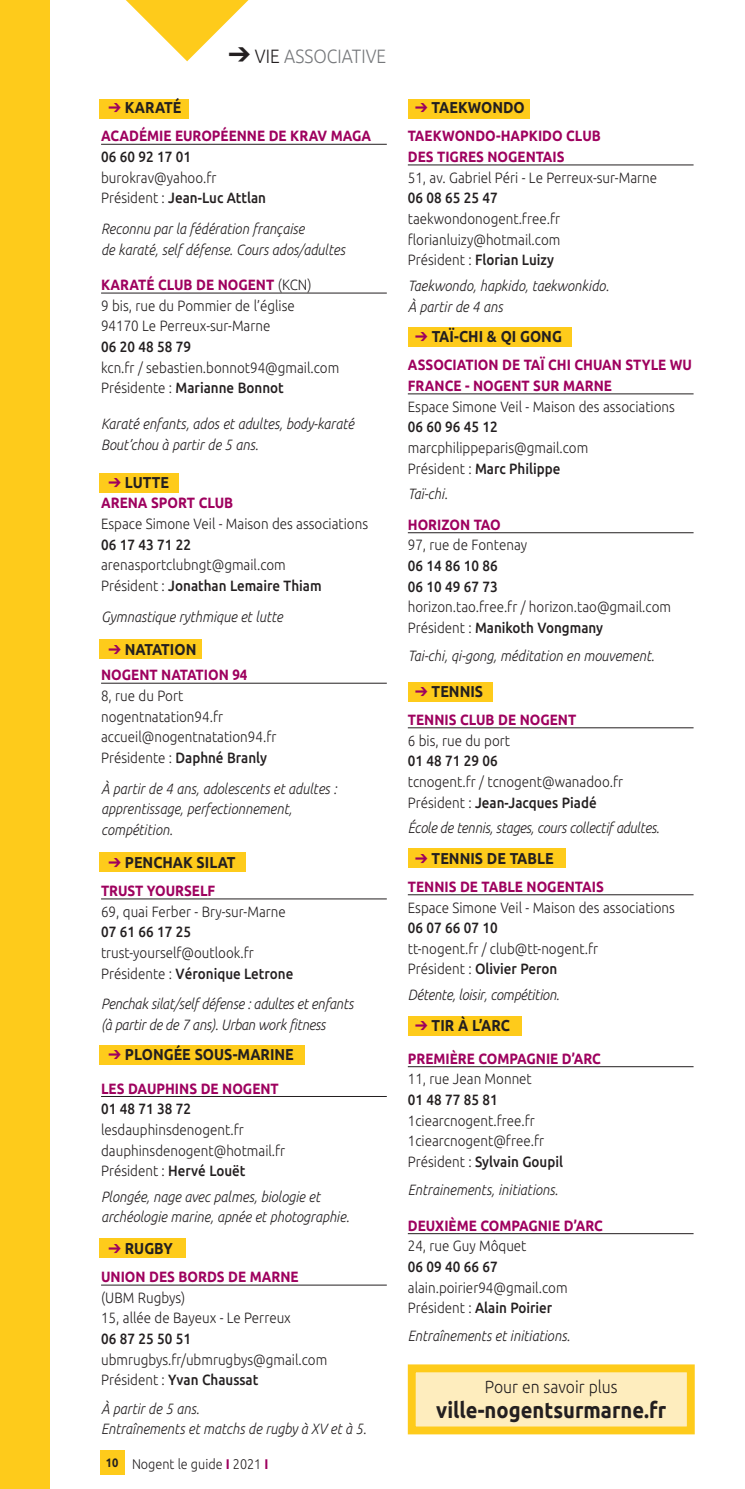
<style>
.page{position:relative;width:745px;height:1489px;background:#fff}
.page>*{position:absolute;margin:0;border:0;box-sizing:border-box;transform-origin:0 0}
.t1{font:700 22.4px "Ubuntu";color:#231f20;scale:.9 1}
.t2{font:300 19.25px "Ubuntu";color:#76787b;scale:.9 1}
.t3{font:300 17.5px "Ubuntu";color:#231f20;scale:.9 1}
.t4{font:700 15.75px "Ubuntu";color:#231f20;scale:.9 1}
.t5{font:300 14.88px/20.7px "Ubuntu";color:#231f20;scale:.9 1}
.t6{font:italic 300 14.88px/20.7px "Ubuntu";color:#231f20;scale:.9 1}
.t7{font:700 14.88px/20.7px "Ubuntu";color:#9e015e;scale:.9 1}
.t8{font:500 14.88px/20.7px "Ubuntu";color:#231f20;scale:.9 1}
.t9{font:300 14px "Ubuntu";color:#231f20;scale:.9 1}
.s1{color:#231f20}
.s2{font-weight:500}
.s3{font-weight:700;color:#9e015e}
.s4{font-weight:700;font-size:12.25px}
</style>
<div class="page">
<div style="left:408px;top:99px;width:121px;height:20px;background:#fecb1b"></div>
<div style="left:408px;top:327px;width:163px;height:20px;background:#fecb1b"></div>
<div style="left:408px;top:681px;width:84px;height:20px;background:#fecb1b"></div>
<div style="left:408px;top:848px;width:157px;height:19px;background:#fecb1b"></div>
<div style="left:407px;top:1015px;width:114px;height:20px;background:#fecb1b"></div>
<div style="left:99px;top:99px;width:90px;height:20px;background:#fecb1b"></div>
<div style="left:99px;top:472px;width:79px;height:20px;background:#fecb1b"></div>
<div style="left:99px;top:638px;width:103px;height:20px;background:#fecb1b"></div>
<div style="left:99px;top:852px;width:146px;height:19px;background:#fecb1b"></div>
<div style="left:99px;top:1045px;width:206px;height:19px;background:#fecb1b"></div>
<div style="left:99px;top:1238px;width:87px;height:19px;background:#fecb1b"></div>
<div style="left:0;top:0;width:50px;height:1488px;background:#fecb1b"></div>
<div style="left:100px;top:1450px;width:25px;height:25px;background:#fecb1b"></div>
<hr style="left:101px;top:144px;width:285px;height:1px;background:#231f20">
<hr style="left:101px;top:293px;width:285px;height:1px;background:#231f20">
<hr style="left:101px;top:683px;width:285px;height:1px;background:#231f20">
<hr style="left:101px;top:898px;width:285px;height:1px;background:#231f20">
<hr style="left:101px;top:1096px;width:285px;height:1px;background:#231f20">
<hr style="left:101px;top:1284px;width:285px;height:1px;background:#231f20">
<hr style="left:407px;top:165px;width:286px;height:1px;background:#231f20">
<hr style="left:407px;top:393px;width:286px;height:1px;background:#231f20">
<hr style="left:407px;top:532px;width:286px;height:1px;background:#231f20">
<hr style="left:407px;top:727px;width:286px;height:1px;background:#231f20">
<hr style="left:407px;top:894px;width:286px;height:1px;background:#231f20">
<hr style="left:407px;top:1066px;width:286px;height:1px;background:#231f20">
<hr style="left:407px;top:1233px;width:286px;height:1px;background:#231f20">
<div style="left:415px;top:1372px;width:271px;height:54px;background:#feedbe"></div>
<div style="left:407px;top:1364px;width:287px;height:70px;border:8px solid #fecb1b"></div>
<svg style="left:126px;top:0;width:123px;height:61px"></svg>
<p class="t2" style="left:255px;top:44px;width:147px"><span class="s1">VIE</span> ASSOCIATIVE</p>
<p class="t4" style="left:125px;top:98px;width:64px">KARATÉ</p>
<p class="t7" style="left:101px;top:125px;width:301px">ACADÉMIE EUROPÉENNE DE KRAV MAGA</p>
<p class="t8" style="left:101px;top:146px;width:101px">06 60 92 17 01</p>
<p class="t5" style="left:101px;top:167px;width:185px">burokrav@yahoo.fr<br>Président : <span class="s2">Jean-Luc Attlan</span></p>
<p class="t6" style="left:101px;top:218px;width:272px">Reconnu par la fédération française<br>de karaté, self défense. Cours ados/adultes</p>
<p class="t5" style="left:101px;top:274px;width:235px"><span class="s3">KARATÉ CLUB DE NOGENT</span> (KCN)<br>9 bis, rue du Pommier de l’église<br>94170 Le Perreux-sur-Marne</p>
<p class="t8" style="left:101px;top:336px;width:101px">06 20 48 58 79</p>
<p class="t5" style="left:101px;top:357px;width:266px">kcn.fr / sebastien.bonnot94@gmail.com<br>Présidente : <span class="s2">Marianne Bonnot</span></p>
<p class="t6" style="left:101px;top:413px;width:282px">Karaté enfants, ados et adultes, body-karaté<br>Bout’chou à partir de 5 ans.</p>
<p class="t4" style="left:125px;top:472px;width:51px">LUTTE</p>
<p class="t7" style="left:101px;top:492px;width:148px">ARENA SPORT CLUB</p>
<p class="t5" style="left:101px;top:513px;width:298px">Espace Simone Veil - Maison des associations</p>
<p class="t8" style="left:101px;top:533px;width:101px">06 17 43 71 22</p>
<p class="t5" style="left:101px;top:554px;width:246px">arenasportclubngt@gmail.com<br>Président : <span class="s2">Jonathan Lemaire Thiam</span></p>
<p class="t6" style="left:101px;top:605px;width:203px">Gymnastique rythmique et lutte</p>
<p class="t4" style="left:125px;top:639px;width:81px">NATATION</p>
<p class="t7" style="left:101px;top:664px;width:164px">NOGENT NATATION 94</p>
<p class="t5" style="left:101px;top:685px;width:196px">8, rue du Port nogentnatation94.fr accueil@nogentnatation94.fr<br>Présidente : <span class="s2">Daphné Branly</span></p>
<p class="t6" style="left:101px;top:777px;width:263px">À partir de 4 ans, adolescents et adultes : apprentissage, perfectionnement, compétition.</p>
<p class="t4" style="left:125px;top:852px;width:124px">PENCHAK SILAT</p>
<p class="t7" style="left:101px;top:880px;width:128px">TRUST YOURSELF</p>
<p class="t5" style="left:101px;top:900px;width:207px">69, quai Ferber - Bry-sur-Marne</p>
<p class="t8" style="left:101px;top:921px;width:101px">07 61 66 17 25</p>
<p class="t5" style="left:101px;top:941px;width:215px">trust-yourself@outlook.fr<br>Présidente : <span class="s2">Véronique Letrone</span></p>
<p class="t6" style="left:101px;top:993px;width:282px">Penchak silat/self défense : adultes et enfants (à partir de de 7 ans). Urban work fitness</p>
<p class="t4" style="left:125px;top:1045px;width:189px">PLONGÉE SOUS-MARINE</p>
<p class="t7" style="left:101px;top:1077px;width:199px">LES DAUPHINS DE NOGENT</p>
<p class="t8" style="left:101px;top:1097px;width:101px">01 48 71 38 72</p>
<p class="t5" style="left:101px;top:1118px;width:206px">lesdauphinsdenogent.fr dauphinsdenogent@hotmail.fr<br>Président : <span class="s2">Hervé Louët</span></p>
<p class="t6" style="left:101px;top:1185px;width:277px">Plongée, nage avec palmes, biologie et archéologie marine, apnée et photographie.</p>
<p class="t4" style="left:125px;top:1238px;width:55px">RUGBY</p>
<p class="t7" style="left:101px;top:1266px;width:221px">UNION DES BORDS DE MARNE</p>
<p class="t5" style="left:101px;top:1286px;width:212px">(UBM Rugbys)<br>15, allée de Bayeux - Le Perreux</p>
<p class="t8" style="left:101px;top:1327px;width:101px">06 87 25 50 51</p>
<p class="t5" style="left:101px;top:1348px;width:253px">ubmrugbys.fr/ubmrugbys@gmail.com<br>Président : <span class="s2">Yvan Chaussat</span></p>
<p class="t6" style="left:101px;top:1397px;width:296px">À partir de 5 ans.<br>Entraînements et matchs de rugby à XV et à 5.</p>
<p class="t9" style="left:106px;top:1454px;width:182px"><span class="s4">10</span> Nogent le guide <span class="s3">I</span> 2021 <span class="s3">I</span></p>
<p class="t4" style="left:431px;top:98px;width:105px">TAEKWONDO</p>
<p class="t7" style="left:407px;top:125px;width:216px">TAEKWONDO-HAPKIDO CLUB<br>DES TIGRES NOGENTAIS</p>
<p class="t5" style="left:407px;top:167px;width:278px">51, av. Gabriel Péri - Le Perreux-sur-Marne</p>
<p class="t8" style="left:407px;top:187px;width:101px">06 08 65 25 47</p>
<p class="t5" style="left:407px;top:208px;width:171px;text-align:justify">taekwondonogent.free.fr florianluizy@hotmail.com Président : <span class="s2">Florian Luizy</span></p>
<p class="t6" style="left:407px;top:275px;width:225px">Taekwondo, hapkido, taekwonkido.<br>À partir de 4 ans</p>
<p class="t4" style="left:431px;top:327px;width:146px">TAÏ-CHI &amp; QI GONG</p>
<p class="t7" style="left:407px;top:354px;width:317px">ASSOCIATION DE TAÏ CHI CHUAN STYLE WU<br>FRANCE - NOGENT SUR MARNE</p>
<p class="t5" style="left:407px;top:395px;width:298px">Espace Simone Veil - Maison des associations</p>
<p class="t8" style="left:407px;top:416px;width:101px">06 60 96 45 12</p>
<p class="t5" style="left:407px;top:437px;width:202px">marcphilippeparis@gmail.com<br>Président : <span class="s2">Marc Philippe</span></p>
<p class="t6" style="left:407px;top:483px;width:46px">Taï-chi.</p>
<p class="t7" style="left:407px;top:514px;width:105px">HORIZON TAO</p>
<p class="t5" style="left:407px;top:534px;width:134px">97, rue de Fontenay</p>
<p class="t8" style="left:407px;top:555px;width:101px">06 14 86 10 86<br>06 10 49 67 73</p>
<p class="t5" style="left:407px;top:596px;width:294px">horizon.tao.free.fr / horizon.tao@gmail.com<br>Président : <span class="s2">Manikoth Vongmany</span></p>
<p class="t6" style="left:407px;top:645px;width:275px">Tai-chi, qi-gong, méditation en mouvement.</p>
<p class="t4" style="left:431px;top:681px;width:59px">TENNIS</p>
<p class="t7" style="left:407px;top:709px;width:188px">TENNIS CLUB DE NOGENT</p>
<p class="t5" style="left:407px;top:729px;width:115px">6 bis, rue du port</p>
<p class="t8" style="left:407px;top:750px;width:101px">01 48 71 29 06</p>
<p class="t5" style="left:407px;top:770px;width:240px">tcnogent.fr / tcnogent@wanadoo.fr<br>Président : <span class="s2">Jean-Jacques Piadé</span></p>
<p class="t6" style="left:407px;top:817px;width:281px">École de tennis, stages, cours collectif adultes.</p>
<p class="t4" style="left:431px;top:848px;width:137px">TENNIS DE TABLE</p>
<p class="t7" style="left:407px;top:876px;width:219px">TENNIS DE TABLE NOGENTAIS</p>
<p class="t5" style="left:407px;top:896px;width:298px">Espace Simone Veil - Maison des associations</p>
<p class="t8" style="left:407px;top:917px;width:101px">06 07 66 07 10</p>
<p class="t5" style="left:407px;top:937px;width:213px">tt-nogent.fr / club@tt-nogent.fr<br>Président : <span class="s2">Olivier Peron</span></p>
<p class="t6" style="left:407px;top:984px;width:170px">Détente, loisir, compétition.</p>
<p class="t4" style="left:431px;top:1015px;width:88px">TIR À L’ARC</p>
<p class="t7" style="left:407px;top:1047px;width:216px">PREMIÈRE COMPAGNIE D’ARC</p>
<p class="t5" style="left:407px;top:1068px;width:139px">11, rue Jean Monnet</p>
<p class="t8" style="left:407px;top:1088px;width:101px">01 48 77 85 81</p>
<p class="t5" style="left:407px;top:1109px;width:174px">1ciearcnogent.free.fr<br>1ciearcnogent@free.fr<br>Président : <span class="s2">Sylvain Goupil</span></p>
<p class="t6" style="left:407px;top:1179px;width:168px">Entrainements, initiations.</p>
<p class="t7" style="left:407px;top:1214px;width:218px">DEUXIÈME COMPAGNIE D’ARC</p>
<p class="t5" style="left:407px;top:1235px;width:133px">24, rue Guy Môquet</p>
<p class="t8" style="left:407px;top:1255px;width:101px">06 09 40 66 67</p>
<p class="t5" style="left:407px;top:1276px;width:179px">alain.poirier94@gmail.com<br>Président : <span class="s2">Alain Poirier</span></p>
<p class="t6" style="left:407px;top:1325px;width:181px">Entraînements et initiations.</p>
<p class="t3" style="left:484px;top:1376px;width:149px">Pour en savoir plus</p>
<h1 class="t1" style="left:436px;top:1396px;width:257px">ville-nogentsurmarne.fr</h1>
</div>
